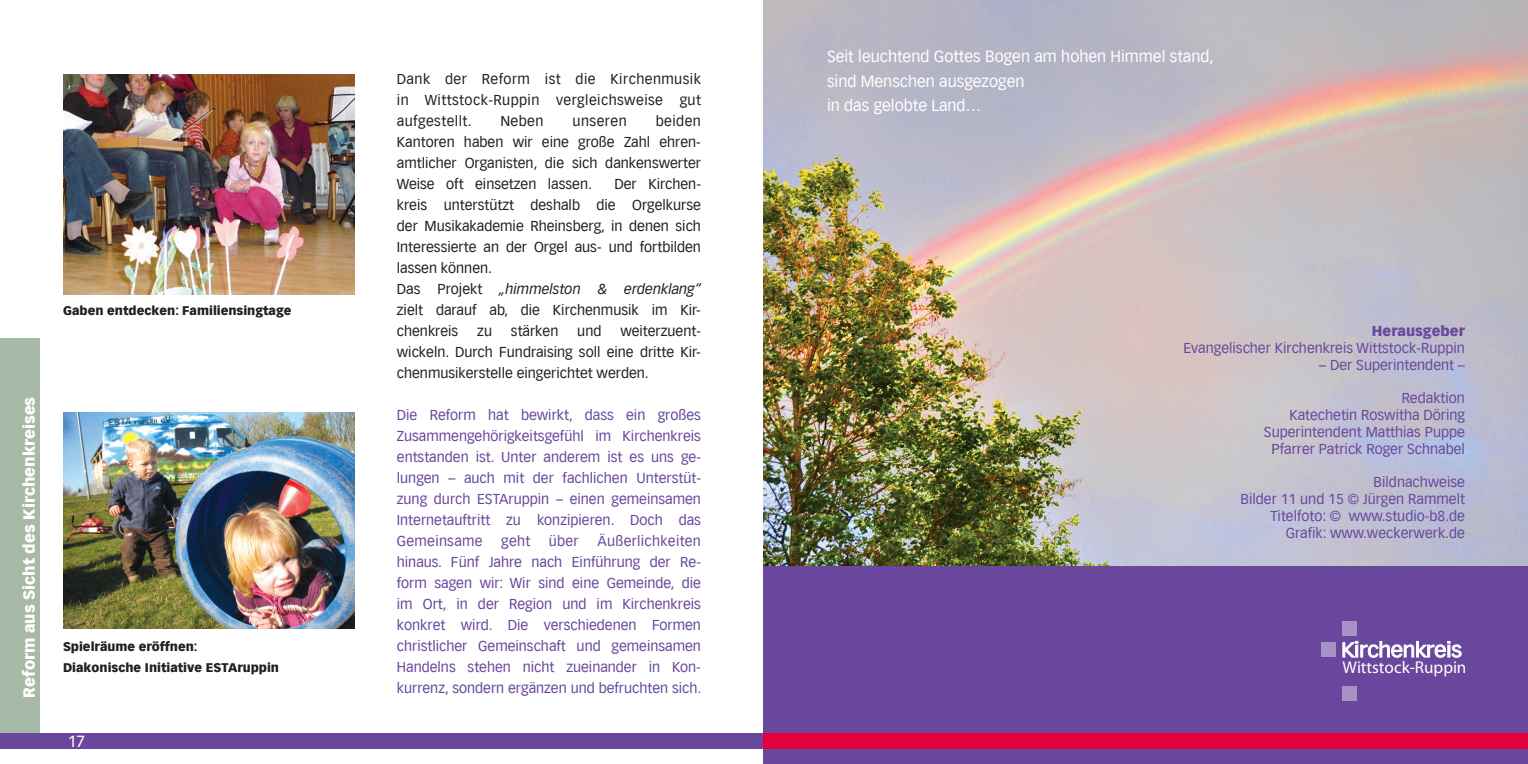
<style>
.page{position:relative;width:1528px;height:764px;background:#fff}
.page>*{position:absolute;margin:0;border:0;box-sizing:border-box;transform-origin:0 0}
.t1{font:17.15px "Myriad Pro";color:#fff}
.t2{font:15.75px/24.5px "Vectora LH";color:#fff}
.t3{font:900 15.75px "Vectora LH";color:#fff}
.t4{font:14px/21px "Vectora LH";color:#69479c;text-align:justify}
.t5{font:14px/21px "Vectora LH";color:#231f20;text-align:justify}
.t6{font:900 14px "Vectora LH";color:#69479c}
.t7{font:14px "Vectora LH";letter-spacing:.03em;color:#231f20}
.t8{font:900 12.25px/21px "Vectora LH";color:#231f20}
.s1{font-style:italic}
</style>
<div class="page">
<div style="left:0;top:338px;width:40px;height:398px;background:#a6baa7"></div>
<div style="left:0;top:734px;width:764px;height:15px;background:#69479c"></div>
<img style="left:63px;top:74px;width:292px;height:221px">
<img style="left:63px;top:412px;width:292px;height:217px">
<div style="left:764px;top:566px;width:764px;height:198px;background:#69479c"></div>
<div style="left:764px;top:734px;width:764px;height:15px;background:#e4003b"></div>
<div style="left:1321px;top:643px;width:14px;height:14px;background:#a792c5"></div>
<div style="left:1342px;top:686px;width:15px;height:15px;background:#a792c5"></div>
<div style="left:1342px;top:621px;width:15px;height:14px;background:#a792c5"></div>
<svg style="left:1342px;top:641px;width:120px;height:17px"></svg>
<img style="left:764px;top:1px;width:764px;height:565px">
<p class="t8" style="left:63px;top:300px;width:230px">Gaben entdecken: Familiensingtage</p>
<p class="t3" style="left:19px;top:698px;width:302px;rotate:-90deg">Reform aus Sicht des Kirchenkreises</p>
<p class="t8" style="left:63px;top:636px;width:218px">Spielräume eröffnen:<br>Diakonische Initiative ESTAruppin</p>
<p class="t2" style="left:68px;top:729px;width:19px">17</p>
<p class="t5" style="left:397px;top:69px;width:306px">Dank der Reform ist die Kirchenmusik in Wittstock-Ruppin vergleichsweise gut aufgestellt.</p>
<p class="t5" style="left:397px;top:111px;width:306px;text-indent:259px">beiden Kantoren haben wir eine große Zahl ehren&shy;amtlicher Organisten, die sich dankenswerter Weise oft einsetzen lassen.</p>
<p class="t5" style="left:500px;top:111px;width:45px">Neben</p>
<p class="t7" style="left:573px;top:113px;width:56px">unseren</p>
<p class="t5" style="left:397px;top:174px;width:306px;text-align:left;text-indent:218px">Der Kirchen&shy;kreis unterstützt deshalb die Orgelkurse der Musikakademie Rheinsberg, in denen sich<br>Interessierte an der Orgel aus- und fortbilden lassen können.<br>Das Projekt <span class="s1">„himmelston &amp; erdenklang“ </span>zielt darauf ab, die Kirchenmusik im Kir&shy;chenkreis</p>
<p class="t5" style="left:397px;top:321px;width:306px;text-indent:223px">weiterzuent&shy;wickeln. Durch Fundraising soll eine dritte Kir&shy;chenmusikerstelle eingerichtet werden.</p>
<p class="t4" style="left:397px;top:405px;width:306px">Die Reform hat bewirkt, dass ein großes Zusammengehörigkeitsgefühl im Kirchenkreis entstanden ist. Unter anderem ist es uns ge&shy;lungen – auch mit der fachlichen Unterstüt&shy;zung durch ESTAruppin – einen gemeinsamen Internetauftritt zu konzipieren. Doch das Gemeinsame</p>
<p class="t5" style="left:477px;top:321px;width:16px">zu</p>
<p class="t5" style="left:511px;top:321px;width:49px">stärken</p>
<p class="t5" style="left:577px;top:321px;width:26px">und</p>
<p class="t4" style="left:397px;top:531px;width:306px;text-indent:201px">Äußerlichkeiten hinaus. Fünf Jahre nach Einführung der Re&shy;form sagen wir: Wir sind eine Gemeinde, die im Ort, in der Region und im Kirchenkreis konkret wird. Die verschiedenen Formen christlicher Gemeinschaft und gemeinsamen Handelns stehen nicht zueinander in Kon&shy;kurrenz, sondern ergänzen und befruchten sich.</p>
<p class="t4" style="left:501px;top:531px;width:31px">geht</p>
<p class="t4" style="left:549px;top:531px;width:31px">über</p>
<p class="t2" style="left:827px;top:44px;width:388px">Seit leuchtend Gottes Bogen am hohen Himmel stand, sind Menschen ausgezogen<br>in das gelobte Land…</p>
<p class="t6" style="left:1372px;top:322px;width:95px">Herausgeber</p>
<p class="t4" style="left:1183px;top:338px;width:283px">Evangelischer Kirchenkreis Wittstock-Ruppin</p>
<p class="t4" style="left:1319px;top:354px;width:147px">– Der Superintendent –</p>
<p class="t4" style="left:1264px;top:390px;width:202px;line-height:16.8px;text-align:right">Redaktion<br>Katechetin Roswitha Döring<br>Superintendent Matthias Puppe<br>Pfarrer Patrick Roger Schnabel</p>
<p class="t4" style="left:1240px;top:474px;width:226px;line-height:16.8px;text-align:right">Bildnachweise<br>Bilder 11 und 15 © Jürgen Rammelt<br>Titelfoto: © www.studio-b8.de<br>Grafik: www.weckerwerk.de</p>
<p class="t1" style="left:1342px;top:657px;width:125px">Wittstock-Ruppin</p>
</div>
